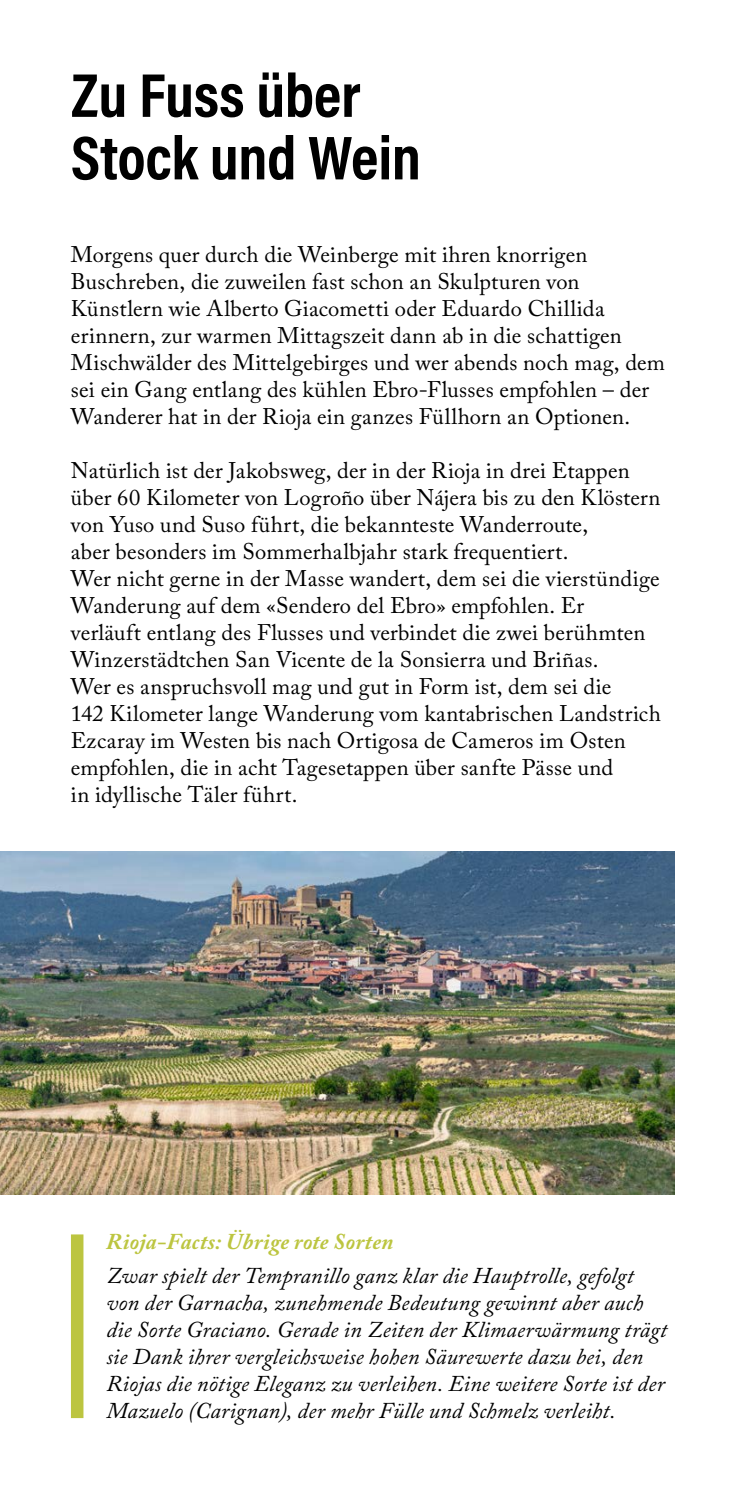
<style>
.page{position:relative;width:745px;height:1489px;background:#fff}
.page>*{position:absolute;margin:0;border:0;box-sizing:border-box;transform-origin:0 0}
.t1{font:700 62.5px/62.5px "Acumin Pro Cond";letter-spacing:-.005em;color:#000}
.t2{font:22.5px/27px "Adobe Caslon Pro";letter-spacing:.01em;color:#000}
.t3{font:italic 22.5px/27px "Adobe Caslon Pro";letter-spacing:.01em;color:#000}
.t4{font:italic 700 22.5px "Adobe Caslon Pro";letter-spacing:.015em;color:#bcc540}
</style>
<div class="page">
<img style="left:0;top:851px;width:673px;height:343px">
<div style="left:71px;top:1234px;width:12px;height:183px;background:#bcc540"></div>
<h1 class="t1" style="left:71px;top:62px;width:351px">Zu Fuss über<br>Stock und Wein</h1>
<p class="t2" style="left:71px;top:240px;width:595px">Morgens quer durch die Weinberge mit ihren knorrigen Buschreben, die zuweilen fast schon an Skulpturen von Künstlern wie Alberto Giacometti oder Eduardo Chillida erinnern, zur warmen Mittagszeit dann ab in die schattigen Mischwälder des Mittelgebirges und wer abends noch mag, dem sei ein Gang entlang des kühlen Ebro-Flusses empfohlen – der Wanderer hat in der Rioja ein ganzes Füllhorn an Optionen.</p>
<p class="t2" style="left:71px;top:456px;width:591px">Natürlich ist der Jakobsweg, der in der Rioja in drei Etappen über 60 Kilometer von Logroño über Nájera bis zu den Klöstern von Yuso und Suso führt, die bekannteste Wanderroute,<br>aber besonders im Sommerhalbjahr stark frequentiert.<br>Wer nicht gerne in der Masse wandert, dem sei die vierstündige Wanderung auf dem «Sendero del Ebro» empfohlen. Er<br>verläuft entlang des Flusses und verbindet die zwei berühmten Winzerstädtchen San Vicente de la Sonsierra und Briñas.<br>Wer es anspruchsvoll mag und gut in Form ist, dem sei die<br>142 Kilometer lange Wanderung vom kantabrischen Landstrich Ezcaray im Westen bis nach Ortigosa de Cameros im Osten empfohlen, die in acht Tagesetappen über sanfte Pässe und<br>in idyllische Täler führt.</p>
<p class="t4" style="left:106px;top:1227px;width:288px">Rioja-Facts: Übrige rote Sorten</p>
<p class="t3" style="left:106px;top:1261px;width:562px">Zwar spielt der Tempranillo ganz klar die Hauptrolle, gefolgt von der Garnacha, zunehmende Bedeutung gewinnt aber auch die Sorte Graciano. Gerade in Zeiten der Klimaerwärmung trägt sie Dank ihrer vergleichsweise hohen Säurewerte dazu bei, den Riojas die nötige Eleganz zu verleihen. Eine weitere Sorte ist der Mazuelo (Carignan), der mehr Fülle und Schmelz verleiht.</p>
</div>
